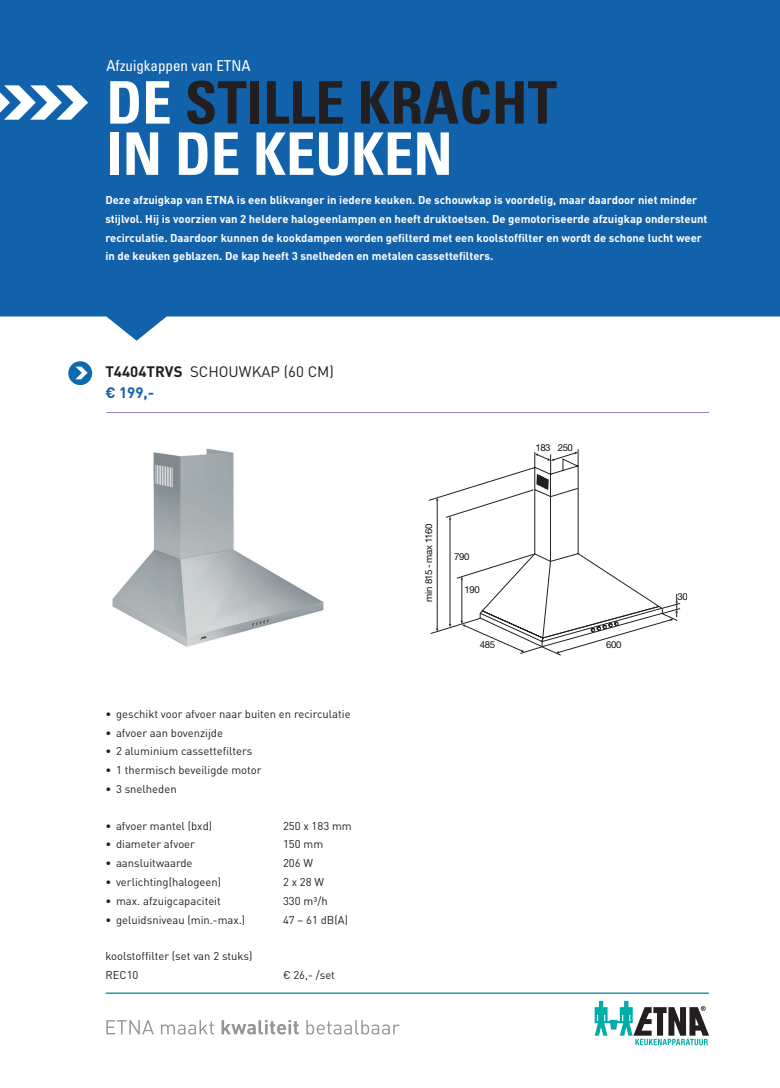
<style>
.page{position:relative;width:780px;height:1088px;background:#fff}
.page>*{position:absolute;margin:0;border:0;box-sizing:border-box;transform-origin:0 0}
.t1{font:700 condensed 58.75px/51.2px "Univers LT Std";color:#fff}
.t2{font:15px/21.2px "DIN";color:#231f20}
.t3{font:condensed 15px "Univers LT Std";color:#fff}
.t4{font:700 11.25px/18.8px "DIN";color:#fff}
.t5{font:11.25px/18.8px "DIN";color:#231f20}
.t6{font:9.62px "Helvetica Neue";letter-spacing:-.04em;color:#131014}
.s1{color:#231f20}
.s2{font-weight:700}
.s3{font-weight:700;color:#1262ab}
</style>
<div class="page">
<div style="left:68px;top:361px;width:24px;height:24px;background:#0c6ab0;border-radius:50%"></div>
<svg style="left:76px;top:367px;width:12px;height:12px"></svg>
<svg style="left:594px;top:1001px;width:115px;height:44px"></svg>
<svg style="left:106px;top:1020px;width:48px;height:14px"></svg>
<svg style="left:161px;top:1020px;width:53px;height:14px"></svg>
<svg style="left:221px;top:1020px;width:78px;height:14px"></svg>
<svg style="left:306px;top:1020px;width:94px;height:14px"></svg>
<svg style="left:0;top:0;width:780px;height:341px;background:#226db0"></svg>
<svg style="left:0;top:85px;width:88px;height:35px"></svg>
<hr style="left:106px;top:412px;width:603px;height:1px;background:#908ac2">
<hr style="left:106px;top:993px;width:603px;height:1px;background:#1262ab">
<hr style="left:105px;top:993px;width:603px;height:1px;background:#00ada8">
<img style="left:112px;top:448px;width:212px;height:199px">
<svg style="left:429px;top:452px;width:251px;height:203px"></svg>
<h2 class="t3" style="left:106px;top:56px;width:146px">Afzuigkappen van ETNA</h2>
<h1 class="t1" style="left:106px;top:77px;width:452px">DE <span class="s1">STILLE KRACHT<br></span>IN DE KEUKEN</h1>
<p class="t4" style="left:105px;top:190px;width:603px">Deze afzuigkap van ETNA is een blikvanger in iedere keuken. De schouwkap is voordelig, maar daardoor niet minder stijlvol. Hij is voorzien van 2 heldere halogeenlampen en heeft druktoetsen. De gemotoriseerde afzuigkap ondersteunt recirculatie. Daardoor kunnen de kookdampen worden gefilterd met een koolstoffilter en wordt de schone lucht weer in de keuken geblazen. De kap heeft 3 snelheden en metalen cassettefilters.</p>
<h2 class="t2" style="left:105px;top:360px;width:230px"><span class="s2">T4404TRVS</span> SCHOUWKAP (60 CM) <span class="s3">€ 199,-</span></h2>
<p class="t5" style="left:105px;top:704px;width:247px">• geschikt voor afvoer naar buiten en recirculatie</p>
<p class="t5" style="left:105px;top:723px;width:119px">• afvoer aan bovenzijde</p>
<p class="t5" style="left:105px;top:741px;width:148px">• 2 aluminium cassettefilters</p>
<p class="t5" style="left:105px;top:760px;width:158px">• 1 thermisch beveiligde motor</p>
<p class="t5" style="left:105px;top:779px;width:73px">• 3 snelheden</p>
<p class="t5" style="left:105px;top:816px;width:108px">• afvoer mantel (bxd)</p>
<p class="t5" style="left:283px;top:816px;width:70px">250 x 183 mm</p>
<p class="t5" style="left:105px;top:834px;width:91px">• diameter afvoer</p>
<p class="t5" style="left:283px;top:834px;width:42px">150 mm</p>
<p class="t5" style="left:105px;top:853px;width:89px">• aansluitwaarde</p>
<p class="t5" style="left:283px;top:853px;width:32px">206 W</p>
<p class="t5" style="left:105px;top:872px;width:117px">• verlichting(halogeen)</p>
<p class="t5" style="left:283px;top:872px;width:43px">2 x 28 W</p>
<p class="t5" style="left:105px;top:891px;width:117px">• max. afzuigcapaciteit</p>
<p class="t5" style="left:283px;top:891px;width:46px">330 m³/h</p>
<p class="t5" style="left:105px;top:910px;width:141px">• geluidsniveau (min.-max.)</p>
<p class="t5" style="left:283px;top:910px;width:66px">47 – 61 dB(A)</p>
<p class="t5" style="left:105px;top:946px;width:149px">koolstoffilter (set van 2 stuks)<br>REC10</p>
<p class="t5" style="left:283px;top:965px;width:54px">€ 26,- /set</p>
<p class="t6" style="left:423px;top:602px;width:80px;rotate:-90deg">min 815 -max 1160</p>
<p class="t6" style="left:454px;top:551px;width:17px">790</p>
<p class="t6" style="left:464px;top:583px;width:17px">190</p>
<p class="t6" style="left:480px;top:639px;width:17px">485</p>
<p class="t6" style="left:535px;top:442px;width:39px">183 250</p>
<p class="t6" style="left:606px;top:639px;width:17px">600</p>
<p class="t6" style="left:677px;top:590px;width:12px">30</p>
</div>
